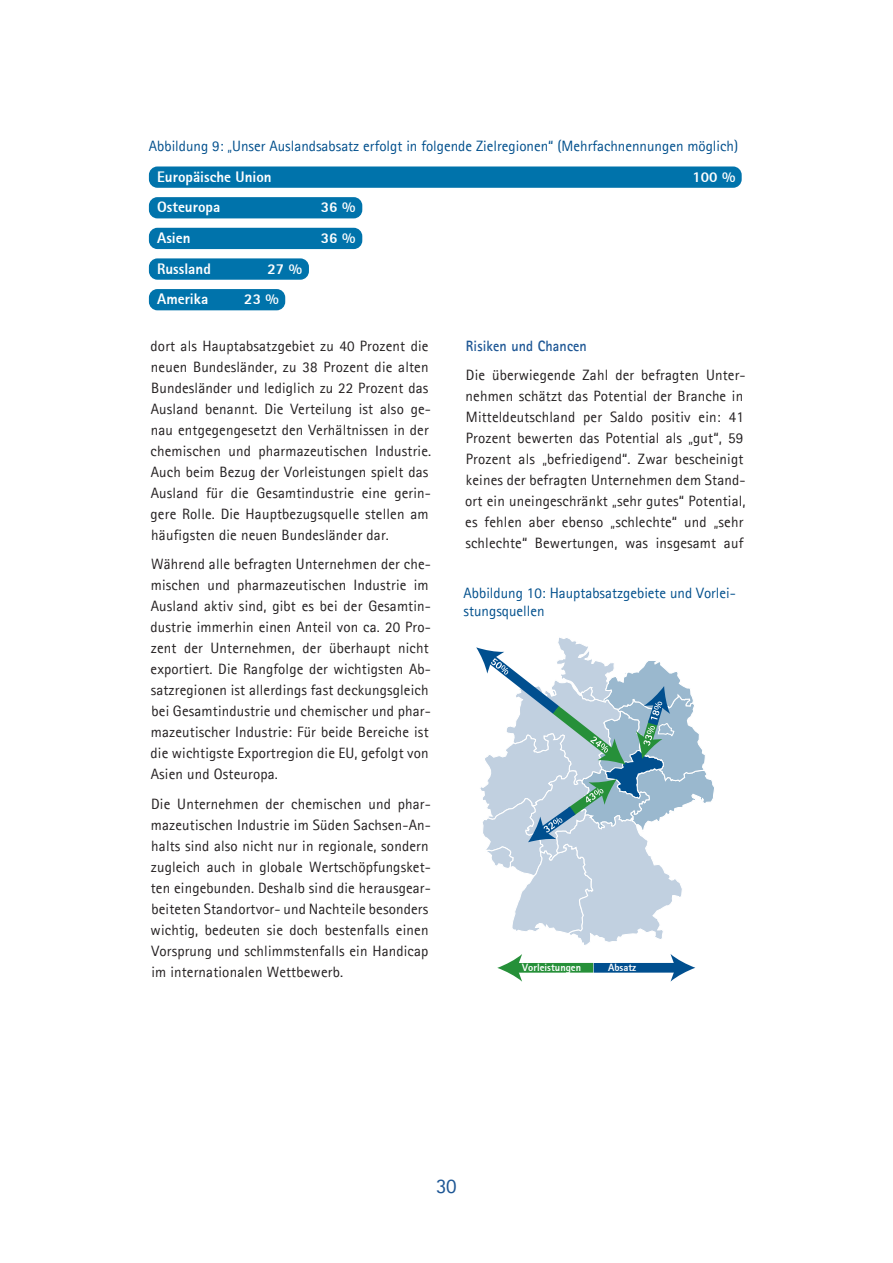
<style>
.page{position:relative;width:893px;height:1263px;background:#fff}
.page>*{position:absolute;margin:0;border:0;box-sizing:border-box;transform-origin:0 0}
.t1{font:21px "Agfa Rotis Sans Serif";color:#1e5795}
.t2{font:15px/21px "Agfa Rotis Sans Serif";letter-spacing:.01em;color:#231f20}
.t3{font:15px/18px "Agfa Rotis Sans Serif";color:#004f8c}
.t4{font:800 15px "Agfa Rotis Sans Serif";color:#fff}
.t5{font:700 15px "Agfa Rotis Sans Serif";letter-spacing:.01em;color:#1e5795;scale:.94 1}
.t6{font:800 10.35px "Agfa Rotis Sans Serif";color:#fff}
</style>
<div class="page">
<svg style="left:476px;top:637px;width:238px;height:308px"></svg>
<div style="left:598px;top:963px;width:80px;height:10px;background:#004f8f"></div>
<svg style="left:670px;top:954px;width:25px;height:27px"></svg>
<svg style="left:497px;top:954px;width:91px;height:28px"></svg>
<div style="left:149px;top:166px;width:593px;height:22px;background:#0073ab;border-radius:9px"></div>
<div style="left:149px;top:197px;width:213px;height:21px;background:#0073ab;border-radius:9px"></div>
<div style="left:149px;top:228px;width:213px;height:21px;background:#0073ab;border-radius:9px"></div>
<div style="left:149px;top:258px;width:160px;height:22px;background:#0073ab;border-radius:9px"></div>
<div style="left:149px;top:289px;width:136px;height:21px;background:#0073ab;border-radius:9px"></div>
<p class="t3" style="left:149px;top:136px;width:591px">Abbildung 9: „Unser Auslandsabsatz erfolgt in folgende Zielregionen“ (Mehrfachnennungen möglich)</p>
<p class="t4" style="left:157px;top:167px;width:116px">Europäische Union</p>
<p class="t4" style="left:693px;top:167px;width:44px">100 %</p>
<p class="t4" style="left:157px;top:198px;width:65px">Osteuropa</p>
<p class="t4" style="left:321px;top:198px;width:36px">36 %</p>
<p class="t4" style="left:157px;top:228px;width:35px">Asien</p>
<p class="t4" style="left:321px;top:228px;width:36px">36 %</p>
<p class="t4" style="left:157px;top:259px;width:55px">Russland</p>
<p class="t4" style="left:268px;top:259px;width:36px">27 %</p>
<p class="t4" style="left:157px;top:290px;width:53px">Amerika</p>
<p class="t4" style="left:244px;top:290px;width:36px">23 %</p>
<p class="t2" style="left:151px;top:335px;width:282px">dort als Hauptabsatzgebiet zu 40 Prozent die neuen Bundesländer, zu 38 Prozent die alten Bundesländer und lediglich zu 22 Prozent das Ausland benannt. Die Verteilung ist also ge&shy;nau entgegengesetzt den Verhältnissen in der chemischen und pharmazeutischen Industrie.<br>Auch beim Bezug der Vorleistungen spielt das Ausland für die Gesamtindustrie eine gerin&shy;gere Rolle. Die Hauptbezugsquelle stellen am häufigsten die neuen Bundesländer dar.</p>
<p class="t2" style="left:151px;top:553px;width:282px">Während alle befragten Unternehmen der che&shy;mischen und pharmazeutischen Industrie im Ausland aktiv sind, gibt es bei der Gesamtin&shy;dustrie immerhin einen Anteil von ca. 20 Pro&shy;zent der Unternehmen, der überhaupt nicht exportiert. Die Rangfolge der wichtigsten Ab&shy;satzregionen ist allerdings fast deckungsgleich bei Gesamtindustrie und chemischer und phar&shy;mazeutischer Industrie: Für beide Bereiche ist die wichtigste Exportregion die EU, gefolgt von Asien und Osteuropa.</p>
<p class="t2" style="left:151px;top:793px;width:282px">Die Unternehmen der chemischen und phar&shy;mazeutischen Industrie im Süden Sachsen-An&shy;halts sind also nicht nur in regionale, sondern zugleich auch in globale Wertschöpfungsket&shy;ten eingebunden. Deshalb sind die herausgear&shy;beiteten Standortvor- und Nachteile besonders wichtig, bedeuten sie doch bestenfalls einen Vorsprung und schlimmstenfalls ein Handicap im internationalen Wettbewerb.</p>
<p class="t5" style="left:466px;top:336px;width:130px">Risiken und Chancen</p>
<p class="t2" style="left:465px;top:364px;width:282px">Die überwiegende Zahl der befragten Unter&shy;nehmen schätzt das Potential der Branche in Mitteldeutschland per Saldo positiv ein: 41<br>Prozent bewerten das Potential als „gut“, 59<br>Prozent als „befriedigend“. Zwar bescheinigt keines der befragten Unternehmen dem Stand&shy;ort ein uneingeschränkt „sehr gutes“ Potential, es fehlen aber ebenso „schlechte“ und „sehr schlechte“ Bewertungen, was insgesamt auf</p>
<p class="t3" style="left:464px;top:583px;width:274px">Abbildung 10: Hauptabsatzgebiete und Vorlei&shy;stungsquellen</p>
<p class="t6" style="left:522px;top:961px;width:60px">Vorleistungen</p>
<p class="t6" style="left:608px;top:961px;width:30px">Absatz</p>
<h1 class="t1" style="left:436px;top:1173px;width:22px">30</h1>
</div>
